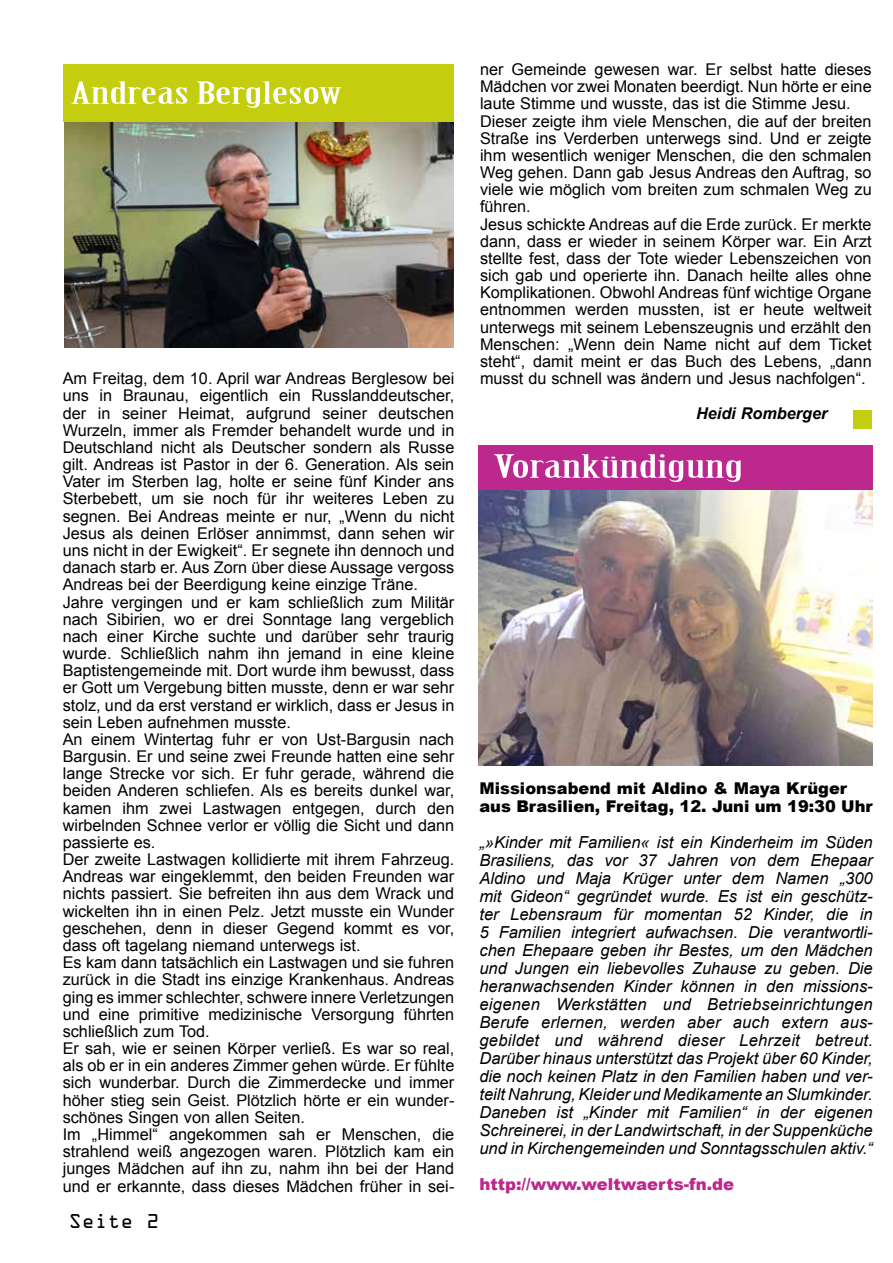
<style>
.page{position:relative;width:893px;height:1263px;background:#fff}
.page>*{position:absolute;margin:0;border:0;box-sizing:border-box;transform-origin:0 0}
.t1{font:31.5px "Birch Std";color:#fff;scale:2 1}
.t2{font:30px "Birch Std";color:#fff;scale:2 1}
.t3{font:18px "OCRA Std";color:#000}
.t4{font:italic 16.5px/18px "Arial";color:#000;text-align:justify}
.t5{font:900 16.5px "Arial";color:#bc288e}
.t6{font:16.2px/17.1px "Arial";color:#000}
.t7{font:900 16.2px/18px "Arial";color:#000}
.t8{font:italic 700 16.2px "Arial";color:#000}
</style>
<div class="page">
<img style="left:64px;top:121px;width:389px;height:227px">
<img style="left:478px;top:489px;width:395px;height:276px">
<div style="left:64px;top:64px;width:390px;height:57px;background:#c4ce0e"></div>
<div style="left:853px;top:410px;width:19px;height:19px;background:#c4ce0e"></div>
<div style="left:478px;top:445px;width:395px;height:44px;background:#bc288e"></div>
<h2 class="t2" style="left:71px;top:76px;width:137px">Andreas Berglesow</h2>
<p class="t6" style="left:63px;top:370px;width:393px">Am Freitag, dem 10. April war Andreas Berglesow bei uns in Braunau, eigentlich ein Russlanddeutscher, der in seiner Heimat, aufgrund seiner deutschen Wurzeln, immer als Fremder behandelt wurde und in Deutschland nicht als Deutscher sondern als Russe gilt. Andreas ist Pastor in der 6. Generation. Als sein Vater im Sterben lag, holte er seine fünf Kinder ans Sterbebett, um sie noch für ihr weiteres Leben zu segnen. Bei Andreas meinte er nur, „Wenn du nicht Jesus als deinen Erlöser annimmst, dann sehen wir uns nicht in der Ewigkeit“. Er segnete ihn dennoch und danach starb er. Aus Zorn über diese Aussage vergoss Andreas bei der Beerdigung keine einzige Träne.<br>Jahre vergingen und er kam schließlich zum Militär nach Sibirien, wo er drei Sonntage lang vergeblich nach einer Kirche suchte und darüber sehr traurig wurde. Schließlich nahm ihn jemand in eine kleine Baptistengemeinde mit. Dort wurde ihm bewusst, dass er Gott um Vergebung bitten musste, denn er war sehr stolz, und da erst verstand er wirklich, dass er Jesus in sein Leben aufnehmen musste.<br>An einem Wintertag fuhr er von Ust-Bargusin nach Bargusin. Er und seine zwei Freunde hatten eine sehr lange Strecke vor sich. Er fuhr gerade, während die beiden Anderen schliefen. Als es bereits dunkel war, kamen ihm zwei Lastwagen entgegen, durch den wirbelnden Schnee verlor er völlig die Sicht und dann passierte es.<br>Der zweite Lastwagen kollidierte mit ihrem Fahrzeug.<br>Andreas war eingeklemmt, den beiden Freunden war nichts passiert. Sie befreiten ihn aus dem Wrack und wickelten ihn in einen Pelz. Jetzt musste ein Wunder geschehen, denn in dieser Gegend kommt es vor, dass oft tagelang niemand unterwegs ist.<br>Es kam dann tatsächlich ein Lastwagen und sie fuhren zurück in die Stadt ins einzige Krankenhaus. Andreas ging es immer schlechter, schwere innere Verletzungen und eine primitive medizinische Versorgung führten schließlich zum Tod.<br>Er sah, wie er seinen Körper verließ. Es war so real, als ob er in ein anderes Zimmer gehen würde. Er fühlte sich wunderbar. Durch die Zimmerdecke und immer höher stieg sein Geist. Plötzlich hörte er ein wunder&shy;schönes Singen von allen Seiten.<br>Im „Himmel“ angekommen sah er Menschen, die strahlend weiß angezogen waren. Plötzlich kam ein junges Mädchen auf ihn zu, nahm ihn bei der Hand und er erkannte, dass dieses Mädchen früher in sei-</p>
<p class="t3" style="left:69px;top:1213px;width:92px">Seite 2</p>
<p class="t6" style="left:480px;top:61px;width:393px">ner Gemeinde gewesen war. Er selbst hatte dieses Mädchen vor zwei Monaten beerdigt. Nun hörte er eine laute Stimme und wusste, das ist die Stimme Jesu.<br>Dieser zeigte ihm viele Menschen, die auf der breiten Straße ins Verderben unterwegs sind. Und er zeigte ihm wesentlich weniger Menschen, die den schmalen Weg gehen. Dann gab Jesus Andreas den Auftrag, so viele wie möglich vom breiten zum schmalen Weg zu führen.<br>Jesus schickte Andreas auf die Erde zurück. Er merkte dann, dass er wieder in seinem Körper war. Ein Arzt stellte fest, dass der Tote wieder Lebenszeichen von sich gab und operierte ihn. Danach heilte alles ohne Komplikationen. Obwohl Andreas fünf wichtige Organe entnommen werden mussten, ist er heute weltweit unterwegs mit seinem Lebenszeugnis und erzählt den Menschen: „Wenn dein Name nicht auf dem Ticket steht“, damit meint er das Buch des Lebens, „dann musst du schnell was ändern und Jesus nachfolgen“.</p>
<p class="t8" style="left:696px;top:402px;width:133px">Heidi Romberger</p>
<h1 class="t1" style="left:493px;top:449px;width:126px">Vorankündigung</h1>
<p class="t7" style="left:479px;top:779px;width:395px">Missionsabend mit Aldino &amp; Maya Krüger aus Brasilien, Freitag, 12. Juni um 19:30 Uhr</p>
<p class="t4" style="left:479px;top:833px;width:395px">„»Kinder mit Familien« ist ein Kinderheim im Süden Brasiliens, das vor 37 Jahren von dem Ehepaar Aldino und Maja Krüger unter dem Namen „300 mit Gideon“ gegründet wurde. Es ist ein geschütz&shy;ter Lebensraum für momentan 52 Kinder, die in 5 Familien integriert aufwachsen. Die verantwortli&shy;chen Ehepaare geben ihr Bestes, um den Mädchen und Jungen ein liebevolles Zuhause zu geben. Die heranwachsenden Kinder können in den missions&shy;eigenen Werkstätten und Betriebseinrichtungen Berufe erlernen, werden aber auch extern aus&shy;gebildet und während dieser Lehrzeit betreut.<br>Darüber hinaus unterstützt das Projekt über 60 Kinder, die noch keinen Platz in den Familien haben und ver&shy;teilt Nahrung, Kleider und Medikamente an Slumkinder.<br>Daneben ist „Kinder mit Familien“ in der eigenen Schreinerei, in der Landwirtschaft, in der Suppenküche und in Kirchengemeinden und Sonntagsschulen aktiv.“</p>
<p class="t5" style="left:479px;top:1175px;width:256px">http://www.weltwaerts-fn.de</p>
</div>
